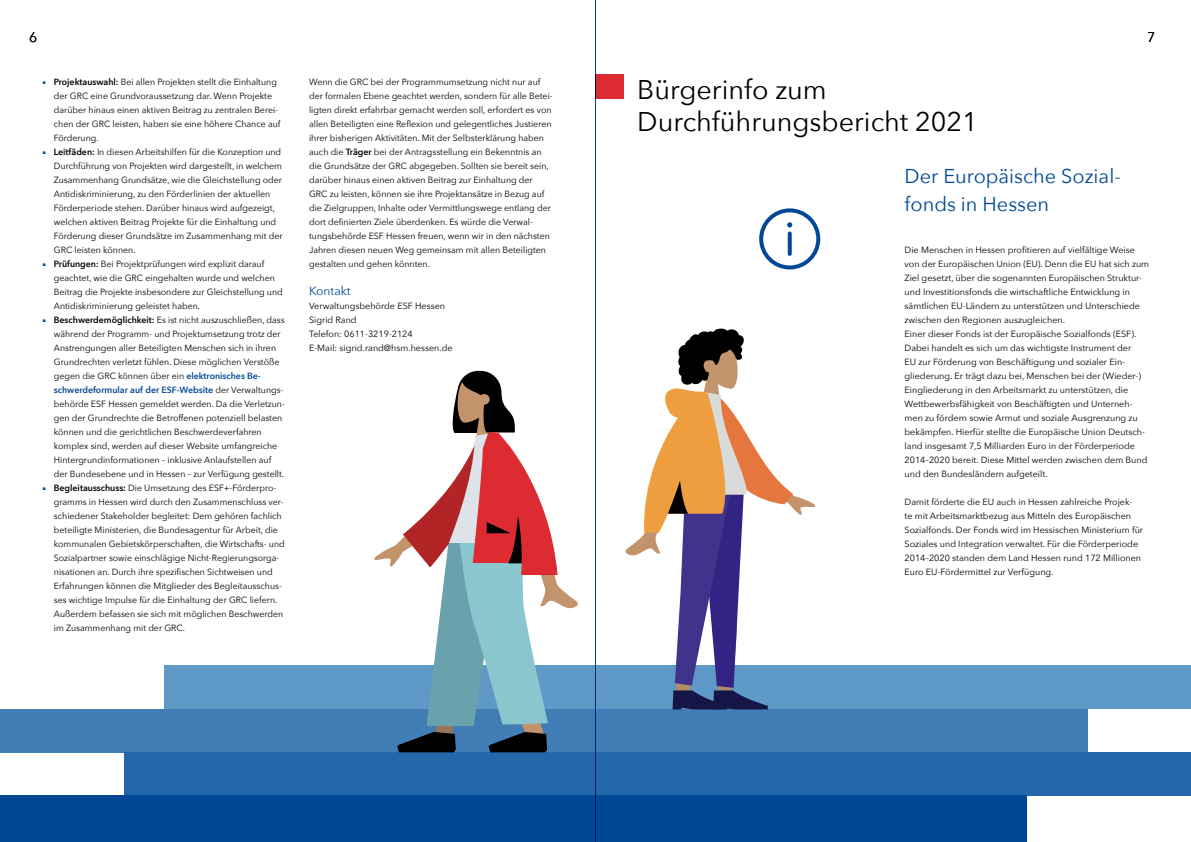
<style>
.page{position:relative;width:1191px;height:842px;background:#fff}
.page>*{position:absolute;margin:0;border:0;box-sizing:border-box;transform-origin:0 0}
.t1{font:27px/32.4px "Avenir Next";color:#000}
.t2{font:20px/28px "Avenir Next";color:#004896}
.t3{font:14px "Avenir Next";color:#000}
.t4{font:12px "Avenir Next";color:#004896}
.t5{font:9px/14px "Avenir Next";color:#000}
.s1{font-family:"Minion Pro";color:#004896}
.s2{font-weight:600}
.s3{font-weight:600;color:#004896}
</style>
<div class="page">
<div style="left:595px;top:75px;width:29px;height:24px;background:#dc2c32"></div>
<div style="left:164px;top:666px;width:1027px;height:43px;background:#5e99c8"></div>
<div style="left:0;top:709px;width:1087px;height:43px;background:#427eb6"></div>
<div style="left:125px;top:752px;width:1066px;height:43px;background:#2467aa"></div>
<div style="left:0;top:795px;width:1026px;height:47px;background:#004896"></div>
<svg style="left:374px;top:371px;width:204px;height:381px"></svg>
<svg style="left:625px;top:329px;width:190px;height:380px"></svg>
<div style="left:759px;top:208px;width:61px;height:61px;border:4px solid #004896;border-radius:50%"></div>
<svg style="left:787px;top:233px;width:4px;height:21px"></svg>
<svg style="left:787px;top:222px;width:5px;height:5px"></svg>
<hr style="left:595px;top:0;width:1px;height:842px;background:#004896">
<h3 class="t3" style="left:29px;top:26px;width:10px">6</h3>
<h3 class="t3" style="left:1147px;top:26px;width:10px">7</h3>
<p class="t5" style="left:54px;top:74px;width:228px;text-indent:-11px"><span class="s1">■</span> <span class="s2">Projektauswahl:</span> Bei allen Projekten stellt die Einhaltung der GRC eine Grundvoraussetzung dar. Wenn Projekte darüber hinaus einen aktiven Beitrag zu zentralen Berei&shy;chen der GRC leisten, haben sie eine höhere Chance auf Förderung.</p>
<p class="t5" style="left:54px;top:144px;width:230px;text-indent:-11px"><span class="s1">■</span> <span class="s2">Leitfäden:</span> In diesen Arbeitshilfen für die Konzeption und Durchführung von Projekten wird dargestellt, in welchem Zusammenhang Grundsätze, wie die Gleichstellung oder Antidiskriminierung, zu den Förderlinien der aktuellen Förderperiode stehen. Darüber hinaus wird aufgezeigt, welchen aktiven Beitrag Projekte für die Einhaltung und Förderung dieser Grundsätze im Zusammenhang mit der GRC leisten können.</p>
<p class="t5" style="left:54px;top:256px;width:230px;text-indent:-11px"><span class="s1">■</span> <span class="s2">Prüfungen:</span> Bei Projektprüfungen wird explizit darauf geachtet, wie die GRC eingehalten wurde und welchen Beitrag die Projekte insbesondere zur Gleichstellung und Antidiskriminierung geleistet haben.</p>
<p class="t5" style="left:54px;top:312px;width:232px;text-indent:-11px"><span class="s1">■</span> <span class="s2">Beschwerdemöglichkeit:</span> Es ist nicht auszuschließen, dass während der Programm- und Projektumsetzung trotz der Anstrengungen aller Beteiligten Menschen sich in ihren Grundrechten verletzt fühlen. Diese möglichen Verstöße gegen die GRC können über ein <span class="s3">elektronisches Be&shy;schwerdeformular auf der ESF-Website</span> der Verwaltungs&shy;behörde ESF Hessen gemeldet werden. Da die Verletzun&shy;gen der Grundrechte die Betroffenen potenziell belasten können und die gerichtlichen Beschwerdeverfahren komplex sind, werden auf dieser Website umfangreiche Hintergrundinformationen – inklusive Anlaufstellen auf der Bundesebene und in Hessen – zur Verfügung gestellt.</p>
<p class="t5" style="left:54px;top:480px;width:232px;text-indent:-11px"><span class="s1">■</span> <span class="s2">Begleitausschuss:</span> Die Umsetzung des ESF+-Förderpro&shy;gramms in Hessen wird durch den Zusammenschluss ver&shy;schiedener Stakeholder begleitet: Dem gehören fachlich beteiligte Ministerien, die Bundesagentur für Arbeit, die kommunalen Gebietskörperschaften, die Wirtschafts- und Sozialpartner sowie einschlägige Nicht-Regierungsorga&shy;nisationen an. Durch ihre spezifischen Sichtweisen und Erfahrungen können die Mitglieder des Begleitausschus&shy;ses wichtige Impulse für die Einhaltung der GRC liefern.<br>Außerdem befassen sie sich mit möglichen Beschwerden im Zusammenhang mit der GRC.</p>
<p class="t5" style="left:309px;top:74px;width:245px">Wenn die GRC bei der Programmumsetzung nicht nur auf der formalen Ebene geachtet werden, sondern für alle Betei&shy;ligten direkt erfahrbar gemacht werden soll, erfordert es von allen Beteiligten eine Reflexion und gelegentliches Justieren ihrer bisherigen Aktivitäten. Mit der Selbsterklärung haben auch die <span class="s2">Träger</span> bei der Antragsstellung ein Bekenntnis an die Grundsätze der GRC abgegeben. Sollten sie bereit sein, darüber hinaus einen aktiven Beitrag zur Einhaltung der GRC zu leisten, können sie ihre Projektansätze in Bezug auf die Zielgruppen, Inhalte oder Vermittlungswege entlang der dort definierten Ziele überdenken. Es würde die Verwal&shy;tungsbehörde ESF Hessen freuen, wenn wir in den nächsten Jahren diesen neuen Weg gemeinsam mit allen Beteiligten gestalten und gehen könnten.</p>
<h3 class="t4" style="left:309px;top:281px;width:43px">Kontakt</h3>
<p class="t5" style="left:309px;top:298px;width:145px">Verwaltungsbehörde ESF Hessen<br>Sigrid Rand<br>Telefon: 0611-3219-2124<br>E-Mail: sigrid.rand@hsm.hessen.de</p>
<h1 class="t1" style="left:637px;top:72px;width:342px">Bürgerinfo zum<br>Durchführungsbericht 2021</h1>
<h2 class="t2" style="left:904px;top:161px;width:218px">Der Europäische Sozial&shy;fonds in Hessen</h2>
<p class="t5" style="left:904px;top:242px;width:246px">Die Menschen in Hessen profitieren auf vielfältige Weise von der Europäischen Union (EU). Denn die EU hat sich zum Ziel gesetzt, über die sogenannten Europäischen Struktur&shy;und Investitionsfonds die wirtschaftliche Entwicklung in sämtlichen EU-Ländern zu unterstützen und Unterschiede zwischen den Regionen auszugleichen.<br>Einer dieser Fonds ist der Europäische Sozialfonds (ESF).<br>Dabei handelt es sich um das wichtigste Instrument der<br>EU zur Förderung von Beschäftigung und sozialer Ein&shy;gliederung. Er trägt dazu bei, Menschen bei der (Wieder-)<br>Eingliederung in den Arbeitsmarkt zu unterstützen, die Wettbewerbsfähigkeit von Beschäftigten und Unterneh&shy;men zu fördern sowie Armut und soziale Ausgrenzung zu bekämpfen. Hierfür stellte die Europäische Union Deutsch&shy;land insgesamt 7,5 Milliarden Euro in der Förderperiode 2014–2020 bereit. Diese Mittel werden zwischen dem Bund und den Bundesländern aufgeteilt.</p>
<p class="t5" style="left:904px;top:494px;width:240px">Damit förderte die EU auch in Hessen zahlreiche Projek-<br>te mit Arbeitsmarktbezug aus Mitteln des Europäischen Sozialfonds. Der Fonds wird im Hessischen Ministerium für Soziales und Integration verwaltet. Für die Förderperiode 2014–2020 standen dem Land Hessen rund 172 Millionen Euro EU-Fördermittel zur Verfügung.</p>
</div>
